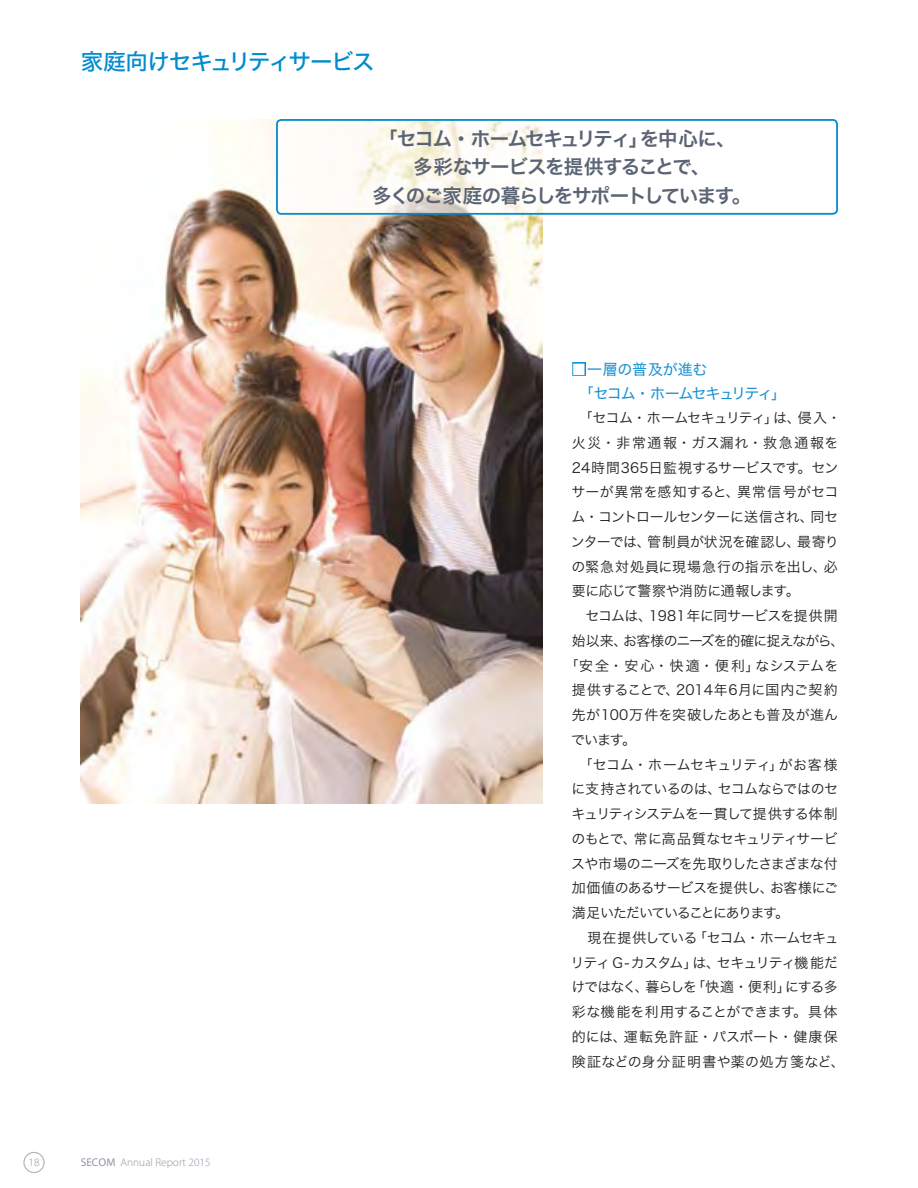
<style>
.page{position:relative;width:918px;height:1188px;background:#fff}
.page>*{position:absolute;margin:0;border:0;box-sizing:border-box;transform-origin:0 0}
.t1{font:22.5px "Hira Kaku Std W5";letter-spacing:-.055em;color:#008ccf}
.t2{font:19.5px/28.5px "Hira Kaku Pro W6";letter-spacing:-.07em;color:#5b6474;text-align:center}
.t3{font:15px/24.8px "Hira Kaku Std W4";letter-spacing:-.07em;color:#1b91d1}
.t4{font:13.95px "Hira Kaku Pro W3";letter-spacing:-.03em;color:#1f1e1d}
.t5{font:13.95px "Hira Kaku Pro W3";letter-spacing:-.05em;color:#1f1e1d}
.t6{font:13.95px "Hira Kaku Pro W3";letter-spacing:-.065em;color:#1f1e1d}
.t7{font:13.95px "Hira Kaku Pro W3";letter-spacing:.005em;color:#1f1e1d}
.t8{font:13.95px "Hira Kaku Pro W3";letter-spacing:.025em;color:#1f1e1d}
.t9{font:13.95px "Hira Kaku Pro W3";color:#1f1e1d}
.t10{font:13.95px "Hira Kaku Pro W3";letter-spacing:-.07em;color:#1f1e1d}
.t11{font:13.95px "Hira Kaku Pro W3";letter-spacing:-.06em;color:#1f1e1d}
.t12{font:13.95px "Hira Kaku Pro W3";letter-spacing:-.075em;color:#1f1e1d}
.t13{font:13.95px "Hira Kaku Pro W3";letter-spacing:-.005em;color:#1f1e1d}
.t14{font:13.95px "Hira Kaku Pro W3";letter-spacing:-.055em;color:#1f1e1d}
.t15{font:13.95px "Hira Kaku Pro W3";letter-spacing:.02em;color:#1f1e1d}
.t16{font:13.95px "Hira Kaku Pro W3";letter-spacing:.015em;color:#1f1e1d}
.t17{font:13.95px "Hira Kaku Pro W3";letter-spacing:.01em;color:#1f1e1d}
.t18{font:13.95px "Hira Kaku Pro W3";letter-spacing:.045em;color:#1f1e1d}
.t19{font:13.95px "Hira Kaku Pro W3";letter-spacing:.12em;color:#1f1e1d}
.t20{font:13.95px "Hira Kaku Pro W3";letter-spacing:-.085em;color:#1f1e1d}
.t21{font:300 11.25px "Myriad Pro";letter-spacing:.005em;color:#8d94a2}
.s1{font-weight:400}
.s2{font-family:"Hira Kaku Pro W3";color:#fff}
</style>
<div class="page">
<div style="left:23px;top:1152px;width:22px;height:21px;border:1px solid #b5b6b6;border-radius:50%"></div>
<div style="left:572px;top:362px;width:14px;height:14px;border:2px solid #008ccf"></div>
<img style="left:81px;top:119px;width:461px;height:685px">
<svg style="left:277px;top:120px;width:560px;height:94px"></svg>
<div style="left:276px;top:119px;width:562px;height:96px;border:2px solid #008ccf;border-radius:4px"></div>
<p class="t1" style="left:81px;top:44px;width:296px">家庭向けセキュリティサービス</p>
<p class="t2" style="left:372px;top:123px;width:381px">「セコム・ホームセキュリティ」を中心に、多彩なサービスを提供することで、<br>多くのご家庭の暮らしをサポートしています。</p>
<p class="t21" style="left:29px;top:1156px;width:12px">18</p>
<p class="t21" style="left:81px;top:1156px;width:131px"><span class="s1">SECOM</span> Annual Report 2015</p>
<p class="t3" style="left:579px;top:357px;width:209px;text-indent:-7px"><span class="s2">■</span>一層の普及が進む<br>「セコム・ホームセキュリティ」</p>
<p class="t6" style="left:572px;top:406px;width:271px">　「セコム・ホームセキュリティ」は、侵入・</p>
<p class="t19" style="left:572px;top:430px;width:268px">火災・非常通報・ガス漏れ・救急通報を</p>
<p class="t9" style="left:572px;top:455px;width:268px">24時間365日監視するサービスです。セン</p>
<p class="t15" style="left:571px;top:480px;width:268px">サーが異常を感知すると、異常信号がセコ</p>
<p class="t4" style="left:571px;top:505px;width:268px">ム・コントロールセンターに送信され、同セ</p>
<p class="t4" style="left:571px;top:529px;width:269px">ンターでは、管制員が状況を確認し、最寄り</p>
<p class="t8" style="left:571px;top:554px;width:268px">の緊急対処員に現場急行の指示を出し、必</p>
<p class="t5" style="left:572px;top:579px;width:243px">要に応じて警察や消防に通報します。　</p>
<p class="t4" style="left:572px;top:604px;width:267px">　セコムは、1981年に同サービスを提供開</p>
<p class="t10" style="left:572px;top:628px;width:274px">始以来、お客様のニーズを的確に捉えながら、</p>
<p class="t16" style="left:565px;top:653px;width:275px">「安全・安心・快適・便利」なシステムを</p>
<p class="t7" style="left:572px;top:678px;width:267px">提供することで、2014年6月に国内ご契約</p>
<p class="t7" style="left:572px;top:703px;width:268px">先が100万件を突破したあとも普及が進ん</p>
<p class="t4" style="left:571px;top:727px;width:66px">でいます。</p>
<p class="t13" style="left:572px;top:752px;width:267px">　「セコム・ホームセキュリティ」がお客様</p>
<p class="t4" style="left:571px;top:777px;width:268px">に支持されているのは、セコムならではのセ</p>
<p class="t5" style="left:571px;top:801px;width:268px">キュリティシステムを一貫して提供する体制</p>
<p class="t4" style="left:571px;top:826px;width:268px">のもとで、常に高品質なセキュリティサービ</p>
<p class="t14" style="left:571px;top:851px;width:268px">スや市場のニーズを先取りしたさまざまな付</p>
<p class="t5" style="left:572px;top:876px;width:268px">加価値のあるサービスを提供し、お客様にご</p>
<p class="t20" style="left:572px;top:900px;width:219px">満足いただいていることにあります。</p>
<p class="t6" style="left:572px;top:925px;width:268px">　現在提供している「セコム・ホームセキュ</p>
<p class="t11" style="left:571px;top:950px;width:269px">リティ G-カスタム」は、セキュリティ機能だ</p>
<p class="t12" style="left:571px;top:975px;width:268px">けではなく、暮らしを「快適・便利」にする多</p>
<p class="t17" style="left:572px;top:999px;width:267px">彩な機能を利用することができます。具体</p>
<p class="t18" style="left:572px;top:1024px;width:267px">的には、運転免許証・パスポート・健康保</p>
<p class="t8" style="left:572px;top:1049px;width:274px">険証などの身分証明書や薬の処方箋など、</p>
</div>
